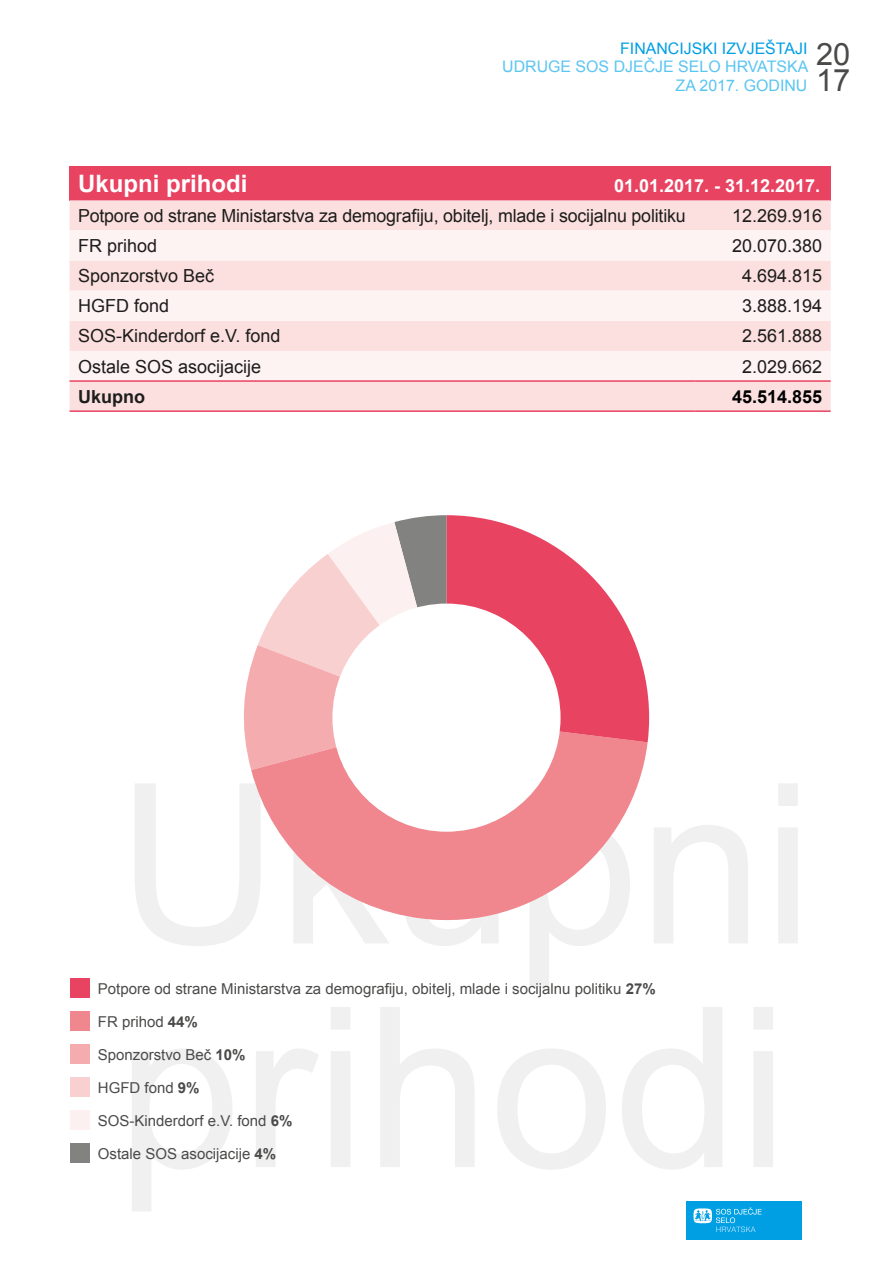
<style>
.page{position:relative;width:893px;height:1263px;background:#fff}
.page>*{position:absolute;margin:0;border:0;box-sizing:border-box;transform-origin:0 0}
.t1{font:30.75px/25.7px "Arial";color:#4a4a49}
.t2{font:700 24px "Arial";color:#fff}
.t3{font:18px "Arial";color:#1d1d1b}
.t4{font:700 18px "Arial";color:#fff}
.t5{font:700 18px "Arial";color:#000}
.t6{font:700 18px "Arial";color:#1d1d1b}
.t7{font:15.9px/18.3px "Arial";color:#5bc5f2;text-align:right}
.t8{font:15.9px "Arial";color:#009fe3}
.t9{font:15px/33px "Arial";color:#4a4a49}
.s1{font-weight:700}
</style>
<div class="page">
<div style="left:686px;top:1201px;width:115px;height:38px;background:#009fe3"></div>
<svg style="left:693px;top:1207px;width:69px;height:25px"></svg>
<div style="left:70px;top:166px;width:761px;height:34px;background:#e94362"></div>
<div style="left:70px;top:200px;width:761px;height:210px;background:#fce0e0"></div>
<svg style="left:70px;top:230px;width:761px;height:150px;fill:#fef3f3"></svg>
<hr style="left:70px;top:380px;width:625px;height:2px;background:#e94362">
<hr style="left:695px;top:380px;width:136px;height:2px;background:#e94362">
<hr style="left:70px;top:410px;width:625px;height:2px;background:#e94362">
<hr style="left:695px;top:410px;width:136px;height:2px;background:#e94362">
<div style="left:70px;top:978px;width:20px;height:20px;background:#e94362"></div>
<div style="left:70px;top:1011px;width:20px;height:20px;background:#f0868e"></div>
<div style="left:70px;top:1044px;width:20px;height:20px;background:#f5acaf"></div>
<div style="left:70px;top:1077px;width:20px;height:20px;background:#f9d0d0"></div>
<div style="left:70px;top:1110px;width:20px;height:20px;background:#fdf0f0"></div>
<div style="left:70px;top:1143px;width:20px;height:20px;background:#828281"></div>
<svg style="left:243px;top:515px;width:204px;height:254px"></svg>
<svg style="left:251px;top:718px;width:397px;height:203px;fill:#f0868e"></svg>
<svg style="left:447px;top:515px;width:202px;height:227px;fill:#e94362"></svg>
<div style="left:332px;top:604px;width:229px;height:228px;background:#fff;border-radius:50%"></div>
<p class="t8" style="left:620px;top:38px;width:189px">FINANCIJSKI IZVJEŠTAJI</p>
<p class="t7" style="left:502px;top:58px;width:308px">UDRUGE SOS DJEČJE SELO HRVATSKA<br>ZA 2017. GODINU</p>
<h1 class="t1" style="left:816px;top:42px;width:36px">20<br>17</h1>
<h2 class="t2" style="left:78px;top:168px;width:171px">Ukupni prihodi</h2>
<p class="t4" style="left:614px;top:174px;width:208px">01.01.2017. - 31.12.2017.</p>
<p class="t3" style="left:78px;top:204px;width:609px">Potpore od strane Ministarstva za demografiju, obitelj, mlade i socijalnu politiku</p>
<p class="t3" style="left:732px;top:204px;width:92px">12.269.916</p>
<p class="t3" style="left:78px;top:234px;width:81px">FR prihod</p>
<p class="t3" style="left:732px;top:234px;width:92px">20.070.380</p>
<p class="t3" style="left:78px;top:264px;width:138px">Sponzorstvo Beč</p>
<p class="t3" style="left:742px;top:264px;width:82px">4.694.815</p>
<p class="t3" style="left:78px;top:294px;width:93px">HGFD fond</p>
<p class="t3" style="left:742px;top:294px;width:82px">3.888.194</p>
<p class="t3" style="left:78px;top:324px;width:204px">SOS-Kinderdorf e.V. fond</p>
<p class="t3" style="left:742px;top:324px;width:82px">2.561.888</p>
<p class="t3" style="left:78px;top:354px;width:185px">Ostale SOS asocijacije</p>
<p class="t3" style="left:742px;top:354px;width:82px">2.029.662</p>
<p class="t6" style="left:78px;top:384px;width:68px">Ukupno</p>
<p class="t5" style="left:732px;top:384px;width:92px">45.514.855</p>
<p class="t9" style="left:98px;top:972px;width:559px">Potpore od strane Ministarstva za demografiju, obitelj, mlade i socijalnu politiku <span class="s1">27%</span></p>
<p class="t9" style="left:98px;top:1005px;width:102px">FR prihod <span class="s1">44%</span></p>
<p class="t9" style="left:98px;top:1038px;width:149px">Sponzorstvo Beč <span class="s1">10%<br></span>HGFD fond <span class="s1">9%</span></p>
<p class="t9" style="left:98px;top:1104px;width:196px">SOS-Kinderdorf e.V. fond <span class="s1">6%</span></p>
<p class="t9" style="left:98px;top:1137px;width:180px">Ostale SOS asocijacije <span class="s1">4%</span></p>
</div>
